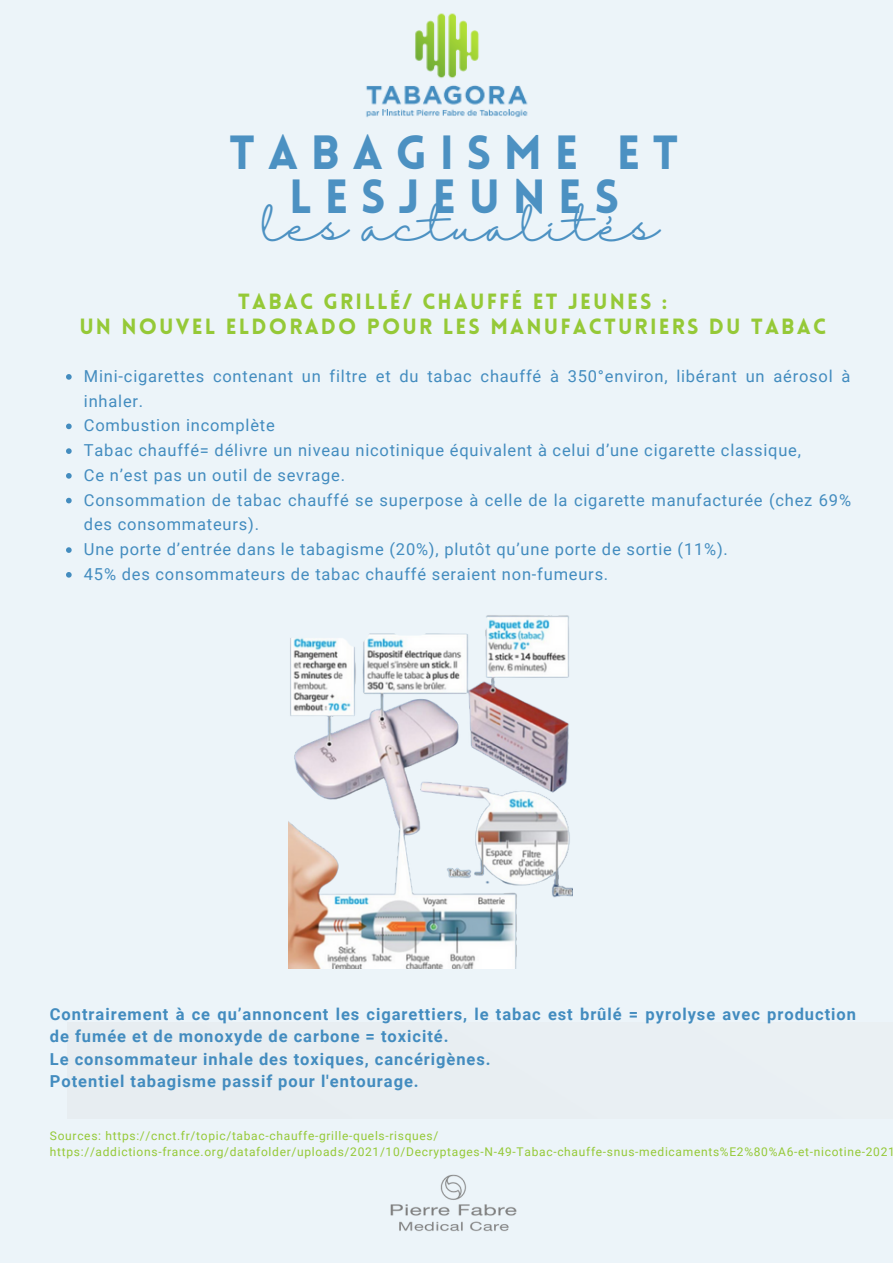
<style>
.page{position:relative;width:893px;height:1264px;background:#fff}
.page>*{position:absolute;margin:0;border:0;box-sizing:border-box;transform-origin:0 0}
.t1{font:900 46.95px/43.8px "Lovelo";letter-spacing:.265em;color:#4c91c2;text-align:center}
.t2{font:40.8px "Halimun";color:#4c91c2}
.t3{font:900 21.6px/25.8px "Lovelo";letter-spacing:.1em;color:#95c937;text-align:center}
.t4{font:16.5px/24.8px "Roboto";letter-spacing:.05em;color:#438cbf}
.t5{font:700 16.5px/22.5px "Roboto";letter-spacing:.06em;color:#438cbf}
.t6{font:12px/16px "Roboto";letter-spacing:.06em;color:#95c937}
</style>
<div class="page">
<div style="left:0;top:0;width:892px;height:1262px;background:#ecf4f9"></div>
<img style="left:366px;top:13px;width:162px;height:105px">
<img style="left:289px;top:615px;width:283px;height:353px">
<svg style="left:66px;top:374px;width:6px;height:6px"></svg>
<svg style="left:66px;top:423px;width:6px;height:6px"></svg>
<svg style="left:66px;top:448px;width:6px;height:6px"></svg>
<svg style="left:66px;top:473px;width:6px;height:5px"></svg>
<svg style="left:66px;top:498px;width:6px;height:5px"></svg>
<svg style="left:66px;top:547px;width:6px;height:6px"></svg>
<svg style="left:66px;top:572px;width:6px;height:5px"></svg>
<img style="left:390px;top:1174px;width:127px;height:57px">
<h1 class="t1" style="left:229px;top:136px;width:450px">TABAGISME ET<br>LESJEUNES</h1>
<h2 class="t2" style="left:262px;top:203px;width:398px">les actualités</h2>
<h3 class="t3" style="left:79px;top:290px;width:748px">TABAC GRILLÉ/ CHAUFFÉ ET JEUNES :<br>UN NOUVEL ELDORADO POUR LES MANUFACTURIERS DU TABAC</h3>
<p class="t4" style="left:84px;top:364px;width:768px">Mini-cigarettes contenant un filtre et du tabac chauffé à 350°environ, libérant un aérosol à inhaler.<br>Combustion incomplète<br>Tabac chauffé= délivre un niveau nicotinique équivalent à celui d’une cigarette classique,<br>Ce n’est pas un outil de sevrage.<br>Consommation de tabac chauffé se superpose à celle de la cigarette manufacturée (chez 69% des consommateurs).<br>Une porte d’entrée dans le tabagisme (20%), plutôt qu’une porte de sortie (11%).<br>45% des consommateurs de tabac chauffé seraient non-fumeurs.</p>
<p class="t5" style="left:50px;top:1002px;width:807px">Contrairement à ce qu’annoncent les cigarettiers, le tabac est brûlé = pyrolyse avec production de fumée et de monoxyde de carbone = toxicité.<br>Le consommateur inhale des toxiques, cancérigènes.<br>Potentiel tabagisme passif pour l'entourage.</p>
<p class="t6" style="left:50px;top:1127px;width:846px">Sources: https://cnct.fr/topic/tabac-chauffe-grille-quels-risques/ https://addictions-france.org/datafolder/uploads/2021/10/Decryptages-N-49-Tabac-chauffe-snus-medicaments%E2%80%A6-et-nicotine-2021</p>
</div>
